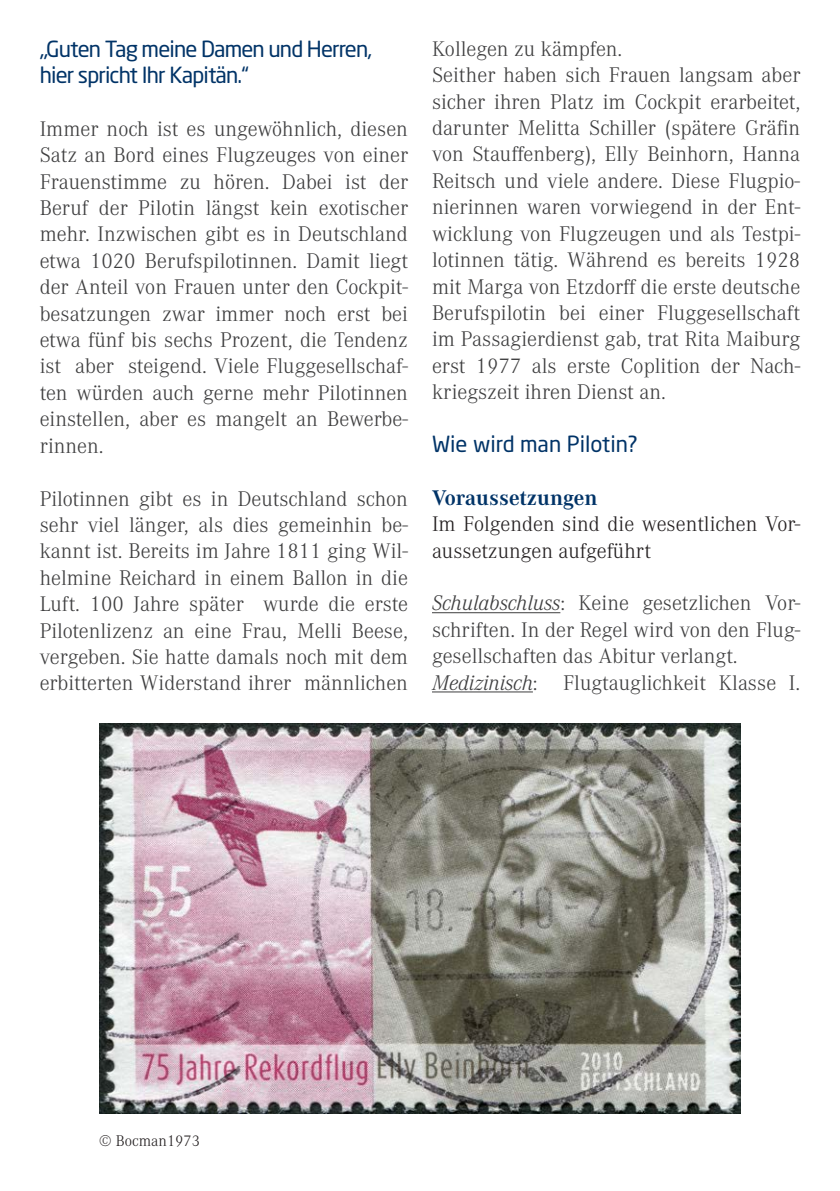
<style>
.page{position:relative;width:840px;height:1191px;background:#fff}
.page>*{position:absolute;margin:0;border:0;box-sizing:border-box;transform-origin:0 0}
.t1{font:300 22px/26.4px "Corporate A";color:#3e3e3f;text-align:justify}
.t2{font:300 22px/26.4px "Corporate A";color:#231f20}
.t3{font:22px/26.4px "Neo Sans Std";letter-spacing:-.04em;color:#003367}
.t4{font:22px "Neo Sans Std";color:#003367}
.t5{font:700 22px "Corporate A";color:#003367}
.t6{font:300 16px "Corporate A";color:#231f20}
.s1{font-style:italic}
</style>
<div class="page">
<hr style="left:432px;top:612px;width:128px;height:1px;background:#3e3e3f">
<hr style="left:432px;top:691px;width:100px;height:1px;background:#3e3e3f">
<img style="left:99px;top:723px;width:641px;height:390px">
<p class="t3" style="left:40px;top:35px;width:334px">„Guten Tag meine Damen und Herren, hier spricht Ihr Kapitän.“</p>
<p class="t1" style="left:40px;top:116px;width:369px">Immer noch ist es ungewöhnlich, diesen Satz an Bord eines Flugzeuges von einer Frauenstimme zu hören. Dabei ist der Beruf der Pilotin längst kein exoti scher mehr. Inzwischen gibt es in Deutschland etwa 1020 Berufspilotinnen. Damit liegt der Anteil von Frauen unter den Cockpit&shy;besatzungen zwar immer noch erst bei etwa fünf bis sechs Prozent, die Tendenz ist aber steigend. Viele Fluggesellschaf&shy;ten würden auch gerne mehr Pilotinnen einstellen, aber es mangelt an Bewerbe&shy;rinnen.</p>
<p class="t1" style="left:40px;top:485px;width:369px">Pilotinnen gibt es in Deutschland schon sehr viel länger, als dies gemeinhin be&shy;kannt ist. Bereits im Jahre 1811 ging Wil&shy;helmine Reichard in einem Ballon in die Luft. 100 Jahre später wurde die erste Pilotenlizenz an eine Frau, Melli Beese, vergeben. Sie hatte damals noch mit dem erbit terten Widerstand ihrer männlichen</p>
<p class="t1" style="left:432px;top:36px;width:369px;text-align:left">Kollegen zu kämpfen.<br>Seither haben sich Frauen langsam aber sicher ihren Platz im Cockpit erarbeitet, darunter Melitta Schiller (spätere Gräfin von Stauffenberg), Elly Beinhorn, Hanna Reitsch und viele andere. Diese Flugpio&shy;nierinnen waren vorwiegend in der Ent&shy;wicklung von Flugzeugen und als Testpi&shy;lotinnen tätig. Während es bereits 1928 mit Marga von Etzdorff die erste deutsche Berufspilotin bei einer Fluggesellschaft im Passagierdienst gab, trat Rita Maiburg erst 1977 als erste Coplition der Nach&shy;kriegszeit ihren Dienst an.</p>
<p class="t4" style="left:432px;top:430px;width:207px">Wie wird man Pilotin?</p>
<p class="t5" style="left:432px;top:485px;width:167px">Voraussetzungen</p>
<p class="t2" style="left:432px;top:511px;width:369px">Im Folgenden sind die wesentlichen Vor&shy;aussetzungen aufgeführt</p>
<p class="t1" style="left:432px;top:590px;width:369px;text-align:left"><span class="s1">Schulabschluss</span>: Keine gesetzlichen Vor&shy;schriften. In der Regel wird von den Flug&shy;gesellschaften das Abitur verlangt.<br><span class="s1">Medizinisch</span>: Flugtauglichkeit Klasse I.</p>
<p class="t6" style="left:99px;top:1132px;width:102px">© Bocman1973</p>
</div>
